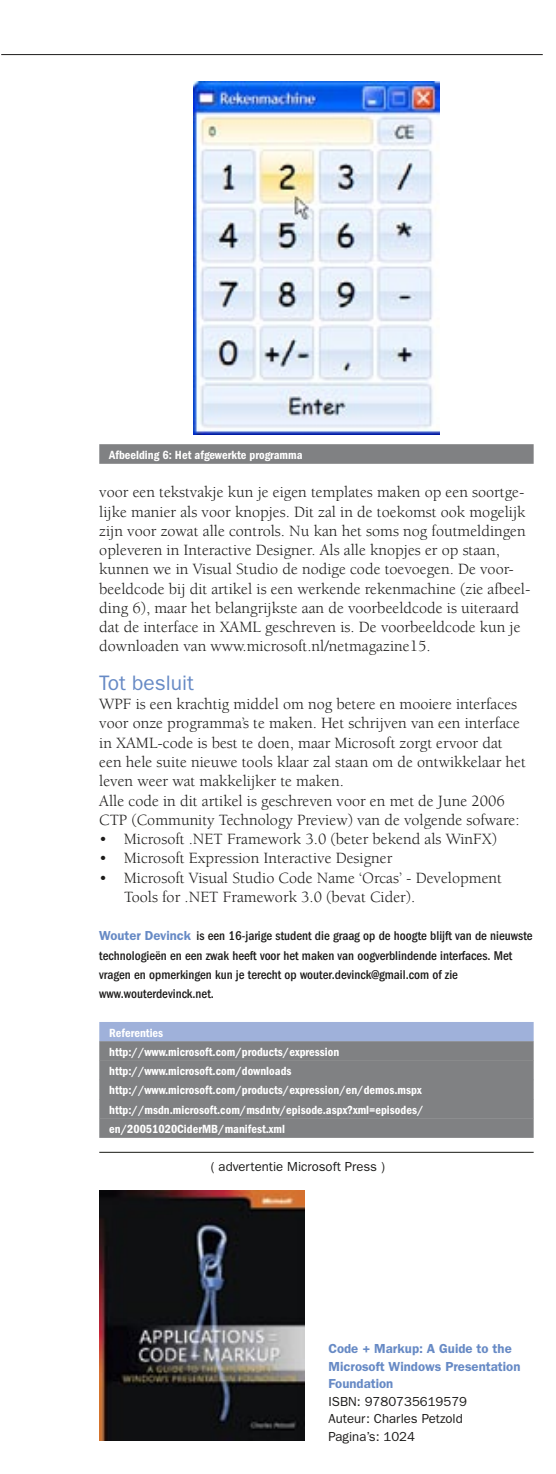
<style>
.page{position:relative;width:556px;height:1474px;background:#fff}
.page>*{position:absolute;margin:0;border:0;box-sizing:border-box;transform-origin:0 0}
._5_tk{font:21px "Franklin Gothic";color:#678ac5}
._4_plat{font:16.1px/19.2px "Berkeley";color:#1c1b1a}
._4_plat_inspring{font:16.1px/19.2px "Berkeley";color:#1c1b1a}
.t1{font:500 condensed 13.12px/19.2px "Franklin Gothic";color:#1c1b1a}
._8_tabel_tekst{font:13.12px "Franklin Gothic";color:#1c1b1a}
._8_tabel_kop{font:600 13.12px/17.5px "Franklin Gothic";color:#678ac5}
._6_bs_grijs{font:600 condensed 12.25px "Franklin Gothic";color:#fff}
._6_bs_donker{font:600 condensed 12.25px "Franklin Gothic";color:#fff}
.s1{font-weight:600;font-stretch:normal;color:#678ac5}
</style>
<div class="page">
<div style="left:99px;top:1021px;width:434px;height:20px;background:#9fb1da"></div>
<div style="left:99px;top:1041px;width:434px;height:19px;background:#808183"></div>
<div style="left:99px;top:1060px;width:434px;height:20px;background:#808183"></div>
<div style="left:99px;top:1079px;width:434px;height:20px;background:#808183"></div>
<div style="left:99px;top:1098px;width:434px;height:20px;background:#808183"></div>
<div style="left:99px;top:1118px;width:434px;height:19px;background:#808183"></div>
<img style="left:193px;top:81px;width:246px;height:353px">
<div style="left:99px;top:444px;width:434px;height:20px;background:#808183"></div>
<hr style="left:1px;top:54px;width:541px;height:1px;background:#1c1b1a">
<img style="left:99px;top:1190px;width:205px;height:250px">
<hr style="left:99px;top:1151px;width:434px;height:1px;background:#181913">
<p class="_6_bs_grijs" style="left:109px;top:448px;width:195px">Afbeelding 6: Het afgewerkte programma</p>
<p class="_4_plat" style="left:99px;top:483px;width:432px">voor een tekstvakje kun je eigen templates maken op een soortge&shy;lijke manier als voor knopjes. Dit zal in de toekomst ook mogelijk zijn voor zowat alle controls. Nu kan het soms nog foutmeldingen opleveren in Interactive Designer. Als alle knopjes er op staan, kunnen we in Visual Studio de nodige code toevoegen. De voor&shy;beeldcode bij dit artikel is een werkende rekenmachine (zie afbeel&shy;ding 6), maar het belangrijkste aan de voorbeeldcode is uiteraard dat de interface in XAML geschreven is. De voorbeeldcode kun je downloaden van www.microsoft.nl/netmagazine15.</p>
<p class="_5_tk" style="left:99px;top:670px;width:96px">Tot besluit</p>
<p class="_4_plat" style="left:99px;top:695px;width:428px">WPF is een krachtig middel om nog betere en mooiere interfaces voor onze programma’s te maken. Het schrijven van een interface in XAML-code is best te doen, maar Microsoft zorgt ervoor dat een hele suite nieuwe tools klaar zal staan om de ontwikkelaar het leven weer wat makkelijker te maken.</p>
<p class="_4_plat" style="left:99px;top:791px;width:422px">Alle code in dit artikel is geschreven voor en met de June 2006<br>CTP (Community Technology Preview) van de volgende sofware:</p>
<p class="_4_plat_inspring" style="left:99px;top:829px;width:399px">• Microsoft .NET Framework 3.0 (beter bekend als WinFX)</p>
<p class="_4_plat_inspring" style="left:99px;top:849px;width:294px">• Microsoft Expression Interactive Designer</p>
<p class="_4_plat_inspring" style="left:124px;top:868px;width:379px;text-indent:-25px">• Microsoft Visual Studio Code Name ‘Orcas’ - Development<br>Tools for .NET Framework 3.0 (bevat Cider).</p>
<p class="t1" style="left:99px;top:926px;width:435px"><span class="s1">Wouter Devinck</span> is een 16-jarige student die graag op de hoogte blijft van de nieuwste technologieën en een zwak heeft voor het maken van oogverblindende interfaces. Met vragen en opmerkingen kun je terecht op wouter.devinck@gmail.com of zie www.wouterdevinck.net.</p>
<p class="_6_bs_donker" style="left:109px;top:1025px;width:56px">Referenties</p>
<p class="_6_bs_grijs" style="left:109px;top:1044px;width:231px">http://www.microsoft.com/products/expression</p>
<p class="_6_bs_grijs" style="left:109px;top:1064px;width:184px">http://www.microsoft.com/downloads</p>
<p class="_6_bs_grijs" style="left:109px;top:1083px;width:314px">http://www.microsoft.com/products/expression/en/demos.mspx</p>
<p class="_6_bs_grijs" style="left:109px;top:1102px;width:316px">http://msdn.microsoft.com/msdntv/episode.aspx?xml=episodes/</p>
<p class="_6_bs_grijs" style="left:109px;top:1121px;width:177px">en/20051020CiderMB/manifest.xml</p>
<p class="_8_tabel_tekst" style="left:211px;top:1159px;width:176px">( advertentie Microsoft Press )</p>
<p class="_8_tabel_kop" style="left:328px;top:1339px;width:193px">Code + Markup: A Guide to the<br>Microsoft Windows Presentation<br>Foundation</p>
<p class="_8_tabel_tekst" style="left:328px;top:1393px;width:140px">ISBN: 9780735619579</p>
<p class="_8_tabel_tekst" style="left:328px;top:1411px;width:136px">Auteur: Charles Petzold</p>
<p class="_8_tabel_tekst" style="left:328px;top:1428px;width:88px">Pagina’s: 1024</p>
</div>
